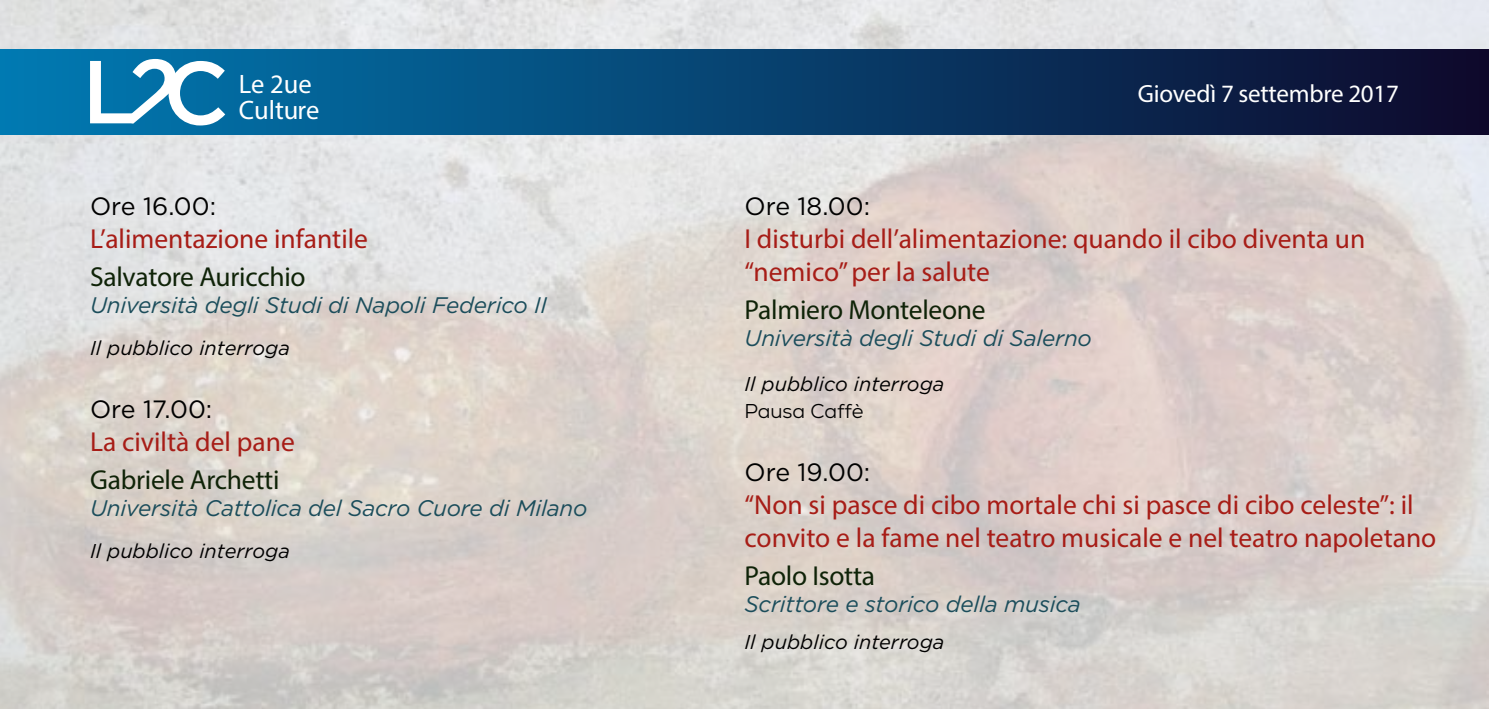
<style>
.page{position:relative;width:1489px;height:709px;background:#fff}
.page>*{position:absolute;margin:0;border:0;box-sizing:border-box;transform-origin:0 0}
.t1{font:27.5px/33px "Myriad Pro";color:#a71d17}
.t2{font:27.5px "Myriad Pro";letter-spacing:-.01em;color:#0f2308}
.t3{font:26.75px/26.8px "Myriad Pro";color:#fff}
.t4{font:25px "Gotham";color:#000}
.t5{font:25px "Myriad Pro";letter-spacing:-.01em;color:#fff}
.t6{font:italic 22.5px "Gotham";letter-spacing:-.01em;color:#1b4d5b}
.t7{font:italic 20px "Gotham";color:#000}
.t8{font:20px "Nexa";color:#000}
</style>
<div class="page">
<img style="left:0;top:0;width:1488px;height:709px">
<div style="left:0;top:50px;width:1488px;height:85px;background:linear-gradient(to right,#007cb5,#0e092c)"></div>
<svg style="left:90px;top:59px;width:135px;height:66px"></svg>
<p class="t3" style="left:239px;top:70px;width:82px">Le 2ue<br>Culture</p>
<p class="t4" style="left:90px;top:192px;width:128px">Ore 16.00:</p>
<p class="t1" style="left:90px;top:222px;width:279px">L’alimentazione infantile</p>
<p class="t2" style="left:90px;top:259px;width:217px">Salvatore Auricchio</p>
<p class="t6" style="left:90px;top:292px;width:458px">Università degli Studi di Napoli Federico II</p>
<p class="t7" style="left:90px;top:337px;width:201px">Il pubblico interroga</p>
<p class="t4" style="left:90px;top:395px;width:124px">Ore 17.00:</p>
<p class="t1" style="left:90px;top:425px;width:206px">La civiltà del pane</p>
<p class="t2" style="left:90px;top:462px;width:191px">Gabriele Archetti</p>
<p class="t6" style="left:90px;top:495px;width:499px">Università Cattolica del Sacro Cuore di Milano</p>
<p class="t7" style="left:90px;top:540px;width:201px">Il pubblico interroga</p>
<p class="t5" style="left:1137px;top:78px;width:262px">Giovedì 7 settembre 2017</p>
<p class="t4" style="left:744px;top:192px;width:127px">Ore 18.00:</p>
<p class="t1" style="left:744px;top:222px;width:622px">I disturbi dell’alimentazione: quando il cibo diventa un “nemico” per la salute</p>
<p class="t2" style="left:744px;top:292px;width:243px">Palmiero Monteleone</p>
<p class="t6" style="left:744px;top:325px;width:349px">Università degli Studi di Salerno</p>
<p class="t7" style="left:744px;top:372px;width:201px">Il pubblico interroga</p>
<p class="t8" style="left:744px;top:398px;width:120px">Pausa Caffè</p>
<p class="t4" style="left:744px;top:458px;width:127px">Ore 19.00:</p>
<p class="t1" style="left:744px;top:488px;width:693px">“Non si pasce di cibo mortale chi si pasce di cibo celeste”: il convito e la fame nel teatro musicale e nel teatro napoletano</p>
<p class="t2" style="left:744px;top:558px;width:132px">Paolo Isotta</p>
<p class="t6" style="left:744px;top:591px;width:338px">Scrittore e storico della musica</p>
<p class="t7" style="left:744px;top:631px;width:201px">Il pubblico interroga</p>
</div>
